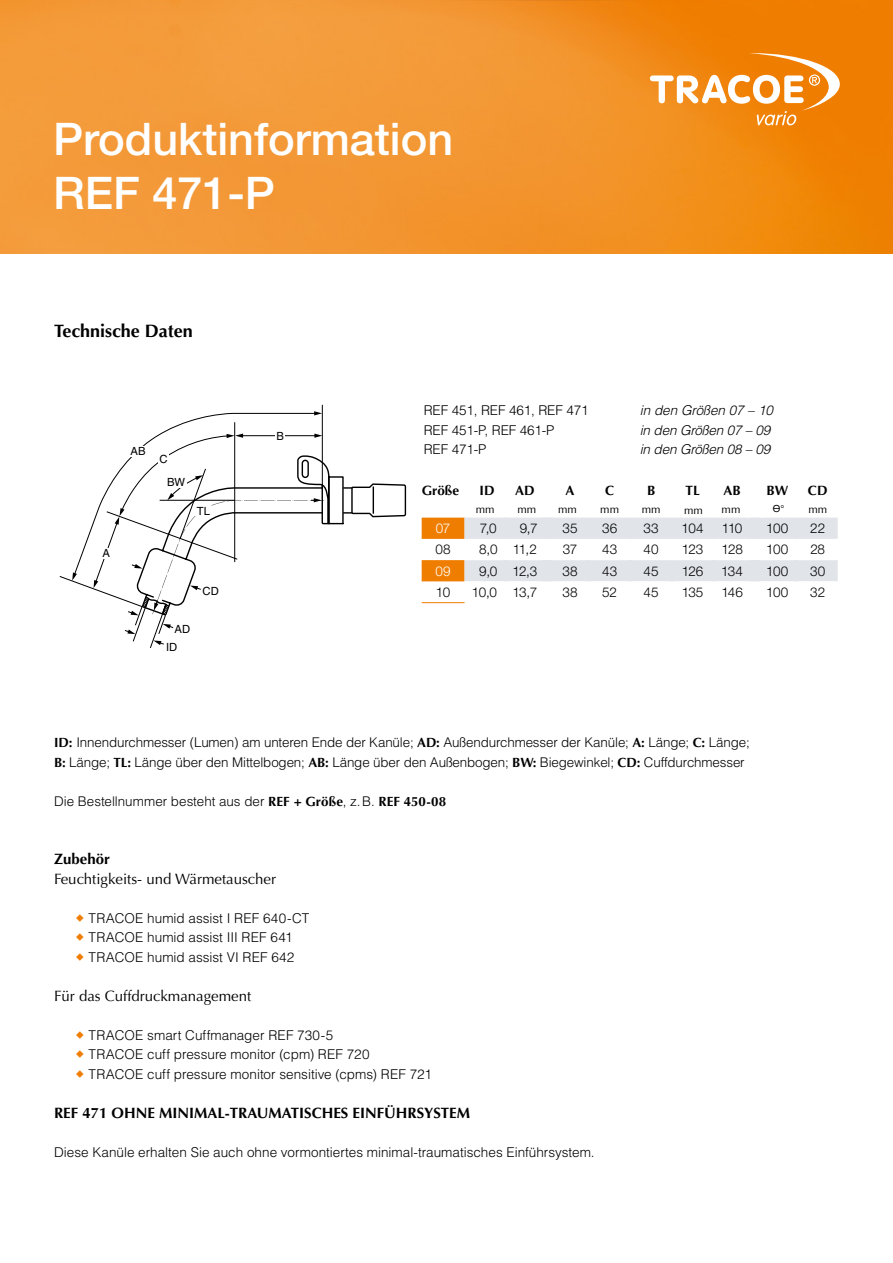
<style>
.page{position:relative;width:893px;height:1263px;background:#fff}
.page>*{position:absolute;margin:0;border:0;box-sizing:border-box;transform-origin:0 0}
.t1{font:500 45px/54px "Helvetica Neue LT Pro";color:#fff}
.t2{font:700 18px "Optima LT Std";color:#000}
.t3{font:15px "Optima LT Std";color:#000}
.t4{font:700 15px "Optima LT Std";color:#000}
.t5{font:300 13.5px/19.5px "Helvetica LT Std";color:#000}
.t6{font:300 13.5px "Helvetica Neue LT Pro";letter-spacing:-.01em;color:#000}
.t7{font:italic 300 13.5px "Helvetica LT Std";letter-spacing:-.01em;color:#000}
.t8{font:700 13.5px "Optima LT Std";letter-spacing:.005em;color:#000}
.t9{font:300 13.5px "Helvetica Neue LT Pro";color:#fff}
.t10{font:300 13.35px/19.5px "Helvetica LT Std";letter-spacing:-.01em;color:#000}
.t11{font:11.25px "Optima LT Std";letter-spacing:.005em;color:#000}
.t12{font:11.25px/17.4px "Helvetica LT Std";letter-spacing:.015em;color:#000}
.t13{font:9.75px "Helvetica LT Std";color:#000}
.s1{font-family:"Optima LT Std";font-weight:700}
</style>
<div class="page">
<img style="left:0;top:0;width:893px;height:253px">
<svg style="left:650px;top:53px;width:190px;height:72px"></svg>
<hr style="left:322px;top:405px;width:1px;height:84px;background:#000">
<svg style="left:59px;top:411px;width:348px;height:237px"></svg>
<hr style="left:351px;top:488px;width:2px;height:25px;background:#000">
<div style="left:130px;top:446px;width:17px;height:10px;background:#fff"></div>
<div style="left:196px;top:506px;width:15px;height:10px;background:#fff"></div>
<div style="left:166px;top:477px;width:20px;height:10px;background:#fff"></div>
<div style="left:158px;top:454px;width:11px;height:10px;background:#fff"></div>
<div style="left:101px;top:548px;width:10px;height:10px;background:#fff"></div>
<div style="left:275px;top:431px;width:10px;height:10px;background:#fff"></div>
<div style="left:174px;top:625px;width:16px;height:8px;background:#fff"></div>
<div style="left:166px;top:642px;width:11px;height:8px;background:#fff"></div>
<svg style="left:422px;top:517px;width:416px;height:65px"></svg>
<hr style="left:795px;top:501px;width:3px;height:17px;background:#fff">
<hr style="left:587px;top:501px;width:3px;height:17px;background:#fff">
<hr style="left:629px;top:501px;width:3px;height:17px;background:#fff">
<hr style="left:670px;top:501px;width:3px;height:17px;background:#fff">
<hr style="left:712px;top:501px;width:3px;height:17px;background:#fff">
<hr style="left:587px;top:539px;width:3px;height:21px;background:#fff">
<hr style="left:629px;top:539px;width:3px;height:21px;background:#fff">
<hr style="left:670px;top:539px;width:3px;height:21px;background:#fff">
<hr style="left:712px;top:539px;width:3px;height:21px;background:#fff">
<hr style="left:795px;top:539px;width:3px;height:21px;background:#fff">
<hr style="left:587px;top:581px;width:3px;height:22px;background:#fff">
<hr style="left:629px;top:581px;width:3px;height:22px;background:#fff">
<hr style="left:670px;top:581px;width:3px;height:22px;background:#fff">
<hr style="left:712px;top:581px;width:3px;height:22px;background:#fff">
<hr style="left:795px;top:581px;width:3px;height:22px;background:#fff">
<hr style="left:504px;top:539px;width:3px;height:21px;background:#fff">
<hr style="left:504px;top:581px;width:3px;height:22px;background:#fff">
<div style="left:747px;top:501px;width:15px;height:17px;background:#fff"></div>
<div style="left:542px;top:539px;width:11px;height:21px;background:#fff"></div>
<div style="left:749px;top:539px;width:11px;height:21px;background:#fff"></div>
<div style="left:542px;top:581px;width:11px;height:22px;background:#fff"></div>
<div style="left:749px;top:581px;width:11px;height:22px;background:#fff"></div>
<hr style="left:504px;top:518px;width:3px;height:21px;background:#e1e4e9">
<hr style="left:587px;top:518px;width:3px;height:21px;background:#e1e4e9">
<hr style="left:629px;top:518px;width:3px;height:21px;background:#e1e4e9">
<hr style="left:670px;top:518px;width:3px;height:21px;background:#e1e4e9">
<hr style="left:712px;top:518px;width:3px;height:21px;background:#e1e4e9">
<hr style="left:795px;top:518px;width:3px;height:21px;background:#e1e4e9">
<div style="left:542px;top:518px;width:11px;height:21px;background:#e1e4e9"></div>
<div style="left:749px;top:518px;width:11px;height:21px;background:#e1e4e9"></div>
<hr style="left:504px;top:560px;width:3px;height:21px;background:#e1e4e9">
<hr style="left:587px;top:560px;width:3px;height:21px;background:#e1e4e9">
<hr style="left:629px;top:560px;width:3px;height:21px;background:#e1e4e9">
<hr style="left:670px;top:560px;width:3px;height:21px;background:#e1e4e9">
<hr style="left:712px;top:560px;width:3px;height:21px;background:#e1e4e9">
<hr style="left:795px;top:560px;width:3px;height:21px;background:#e1e4e9">
<div style="left:542px;top:560px;width:11px;height:21px;background:#e1e4e9"></div>
<div style="left:749px;top:560px;width:11px;height:21px;background:#e1e4e9"></div>
<hr style="left:422px;top:602px;width:43px;height:1px;background:#ef7d00">
<h1 class="t1" style="left:53px;top:112px;width:402px">Produktinformation<br>REF 471-P</h1>
<h2 class="t2" style="left:54px;top:321px;width:140px">Technische Daten</h2>
<p class="t12" style="left:102px;top:544px;width:9px">A</p>
<p class="t12" style="left:131px;top:442px;width:17px">AB</p>
<p class="t12" style="left:159px;top:450px;width:10px">C</p>
<p class="t12" style="left:167px;top:473px;width:20px">BW</p>
<p class="t12" style="left:197px;top:502px;width:15px">TL</p>
<p class="t12" style="left:166px;top:620px;width:26px;text-indent:9px">AD<br>ID</p>
<p class="t12" style="left:203px;top:582px;width:18px">CD</p>
<p class="t12" style="left:276px;top:427px;width:9px">B</p>
<p class="t5" style="left:424px;top:401px;width:166px">REF 451, REF 461, REF 471</p>
<p class="t7" style="left:640px;top:402px;width:135px">in den Größen 07 – 10</p>
<p class="t5" style="left:424px;top:420px;width:132px">REF 451-P, REF 461-P</p>
<p class="t7" style="left:640px;top:422px;width:132px">in den Größen 07 – 09</p>
<p class="t5" style="left:424px;top:440px;width:64px">REF 471-P</p>
<p class="t7" style="left:640px;top:441px;width:132px">in den Größen 08 – 09</p>
<p class="t8" style="left:422px;top:482px;width:39px">Größe</p>
<p class="t8" style="left:480px;top:482px;width:17px">ID</p>
<p class="t8" style="left:515px;top:482px;width:21px">AD</p>
<p class="t8" style="left:566px;top:482px;width:11px">A</p>
<p class="t8" style="left:605px;top:482px;width:11px">C</p>
<p class="t8" style="left:647px;top:482px;width:10px">B</p>
<p class="t8" style="left:685px;top:482px;width:16px">TL</p>
<p class="t8" style="left:723px;top:482px;width:19px">AB</p>
<p class="t8" style="left:766px;top:482px;width:23px">BW</p>
<p class="t8" style="left:808px;top:482px;width:21px">CD</p>
<p class="t11" style="left:476px;top:502px;width:20px">mm</p>
<p class="t11" style="left:517px;top:502px;width:20px">mm</p>
<p class="t11" style="left:558px;top:502px;width:20px">mm</p>
<p class="t11" style="left:600px;top:502px;width:20px">mm</p>
<p class="t11" style="left:642px;top:502px;width:20px">mm</p>
<p class="t11" style="left:684px;top:503px;width:20px">mm</p>
<p class="t11" style="left:722px;top:502px;width:20px">mm</p>
<p class="t13" style="left:773px;top:503px;width:13px">Ѳ°</p>
<p class="t11" style="left:808px;top:502px;width:20px">mm</p>
<p class="t9" style="left:436px;top:520px;width:16px">07</p>
<p class="t6" style="left:480px;top:520px;width:18px">7,0</p>
<p class="t6" style="left:520px;top:520px;width:19px">9,7</p>
<p class="t6" style="left:562px;top:520px;width:17px">35</p>
<p class="t6" style="left:602px;top:520px;width:17px">36</p>
<p class="t6" style="left:644px;top:520px;width:17px">33</p>
<p class="t6" style="left:682px;top:520px;width:23px">104</p>
<p class="t6" style="left:722px;top:520px;width:22px">110</p>
<p class="t6" style="left:766px;top:520px;width:24px">100</p>
<p class="t6" style="left:810px;top:520px;width:16px">22</p>
<p class="t6" style="left:435px;top:541px;width:17px">08</p>
<p class="t6" style="left:479px;top:541px;width:59px">8,0 11,2</p>
<p class="t6" style="left:563px;top:541px;width:16px">37</p>
<p class="t6" style="left:602px;top:541px;width:17px">43</p>
<p class="t6" style="left:644px;top:541px;width:17px">40</p>
<p class="t6" style="left:682px;top:541px;width:23px">123</p>
<p class="t6" style="left:721px;top:541px;width:23px">128</p>
<p class="t6" style="left:766px;top:541px;width:24px">100</p>
<p class="t6" style="left:810px;top:541px;width:16px">28</p>
<p class="t9" style="left:435px;top:562px;width:17px">09</p>
<p class="t6" style="left:479px;top:562px;width:60px">9,0 12,3</p>
<p class="t6" style="left:562px;top:562px;width:17px">38</p>
<p class="t6" style="left:602px;top:562px;width:17px">43</p>
<p class="t6" style="left:644px;top:562px;width:17px">45</p>
<p class="t6" style="left:682px;top:562px;width:23px">126</p>
<p class="t6" style="left:721px;top:562px;width:23px">134</p>
<p class="t6" style="left:766px;top:562px;width:24px">100</p>
<p class="t6" style="left:810px;top:562px;width:17px">30</p>
<p class="t6" style="left:436px;top:584px;width:16px">10</p>
<p class="t6" style="left:472px;top:584px;width:67px">10,0 13,7</p>
<p class="t6" style="left:562px;top:584px;width:17px">38</p>
<p class="t6" style="left:602px;top:584px;width:16px">52</p>
<p class="t6" style="left:643px;top:584px;width:17px">45</p>
<p class="t6" style="left:682px;top:584px;width:23px">135</p>
<p class="t6" style="left:721px;top:584px;width:23px">146</p>
<p class="t6" style="left:766px;top:584px;width:24px">100</p>
<p class="t6" style="left:810px;top:584px;width:16px">32</p>
<p class="t10" style="left:54px;top:732px;width:697px"><span class="s1">ID:</span> Innendurchmesser (Lumen) am unteren Ende der Kanüle; <span class="s1">AD:</span> Außendurchmesser der Kanüle; <span class="s1">A:</span> Länge; <span class="s1">C:</span> Länge;<br><span class="s1">B:</span> Länge; <span class="s1">TL:</span> Länge über den Mittelbogen; <span class="s1">AB:</span> Länge über den Außenbogen; <span class="s1">BW:</span> Biegewinkel; <span class="s1">CD:</span> Cuffdurchmesser</p>
<p class="t10" style="left:54px;top:791px;width:394px">Die Bestellnummer besteht aus der <span class="s1">REF + Größe</span>, z.B. <span class="s1">REF 450-08</span></p>
<p class="t4" style="left:54px;top:850px;width:57px">Zubehör</p>
<p class="t3" style="left:54px;top:870px;width:224px">Feuchtigkeits- und Wärmetauscher</p>
<p class="t5" style="left:89px;top:908px;width:222px">TRACOE humid assist I REF 640-CT<br>TRACOE humid assist III REF 641<br>TRACOE humid assist VI REF 642</p>
<p class="t3" style="left:54px;top:987px;width:199px">Für das Cuffdruckmanagement</p>
<p class="t5" style="left:89px;top:1025px;width:345px">TRACOE smart Cuffmanager REF 730-5<br>TRACOE cuff pressure monitor (cpm) REF 720<br>TRACOE cuff pressure monitor sensitive (cpms) REF 721</p>
<p class="t4" style="left:54px;top:1104px;width:418px">REF 471 OHNE MINIMAL-TRAUMATISCHES EINFÜHRSYSTEM</p>
<p class="t5" style="left:54px;top:1142px;width:542px">Diese Kanüle erhalten Sie auch ohne vormontiertes minimal-traumatisches Einführsystem.</p>
</div>
